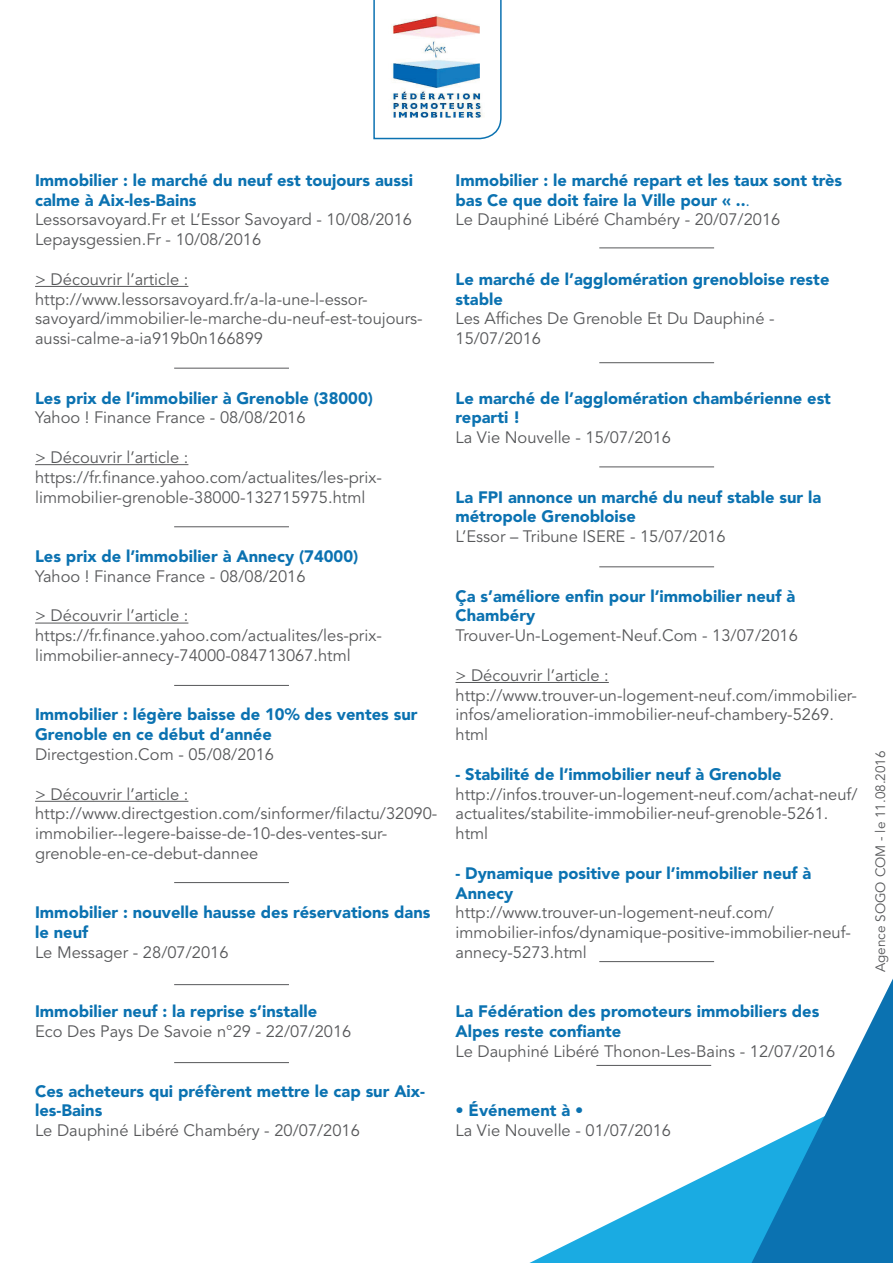
<style>
.page{position:relative;width:893px;height:1263px;background:#fff}
.page>*{position:absolute;margin:0;border:0;box-sizing:border-box;transform-origin:0 0}
.t1{font:16.5px/19.8px "Avenir LT Std";color:#57585a}
.t2{font:900 16.5px/19.8px "Avenir LT Std";color:#0b72b1}
.t3{font:13.5px "Avenir LT Std";color:#57585a}
.s1{font-weight:400}
.s2{font-weight:400;color:#57585a}
</style>
<div class="page">
<svg style="left:529px;top:1153px;width:222px;height:110px"></svg>
<svg style="left:751px;top:978px;width:142px;height:285px"></svg>
<hr style="left:35px;top:286px;width:153px;height:1px;background:#57585a">
<hr style="left:35px;top:464px;width:153px;height:1px;background:#57585a">
<hr style="left:35px;top:623px;width:153px;height:1px;background:#57585a">
<hr style="left:35px;top:801px;width:153px;height:1px;background:#57585a">
<hr style="left:455px;top:682px;width:154px;height:1px;background:#57585a">
<svg style="left:373px;top:0;width:129px;height:140px"></svg>
<img style="left:386px;top:10px;width:101px;height:114px">
<hr style="left:174px;top:368px;width:115px;height:1px;background:#57585a">
<hr style="left:174px;top:526px;width:115px;height:1px;background:#57585a">
<hr style="left:174px;top:685px;width:115px;height:1px;background:#57585a">
<hr style="left:174px;top:882px;width:115px;height:1px;background:#57585a">
<hr style="left:174px;top:984px;width:115px;height:1px;background:#57585a">
<hr style="left:174px;top:1062px;width:115px;height:1px;background:#57585a">
<hr style="left:599px;top:248px;width:115px;height:1px;background:#57585a">
<hr style="left:599px;top:362px;width:115px;height:1px;background:#57585a">
<hr style="left:599px;top:467px;width:115px;height:1px;background:#57585a">
<hr style="left:599px;top:567px;width:115px;height:1px;background:#57585a">
<hr style="left:599px;top:961px;width:115px;height:1px;background:#57585a">
<hr style="left:596px;top:1065px;width:115px;height:1px;background:#57585a">
<p class="t2" style="left:35px;top:170px;width:379px">Immobilier : le marché du neuf est toujours aussi calme à Aix-les-Bains</p>
<p class="t1" style="left:35px;top:210px;width:379px">Lessorsavoyard.Fr et L’Essor Savoyard - 10/08/2016<br>Lepaysgessien.Fr - 10/08/2016</p>
<p class="t1" style="left:35px;top:270px;width:389px">&gt; Découvrir l’article : http://www.lessorsavoyard.fr/a-la-une-l-essor&shy;savoyard/immobilier-le-marche-du-neuf-est-toujours&shy;aussi-calme-a-ia919b0n166899</p>
<p class="t2" style="left:35px;top:388px;width:339px">Les prix de l’immobilier à Grenoble (38000)</p>
<p class="t1" style="left:35px;top:408px;width:272px">Yahoo ! Finance France - 08/08/2016</p>
<p class="t1" style="left:35px;top:448px;width:348px">&gt; Découvrir l’article : https://fr.finance.yahoo.com/actualites/les-prix&shy;limmobilier-grenoble-38000-132715975.html</p>
<p class="t2" style="left:35px;top:546px;width:325px">Les prix de l’immobilier à Annecy (74000)</p>
<p class="t1" style="left:35px;top:567px;width:272px">Yahoo ! Finance France - 08/08/2016</p>
<p class="t1" style="left:35px;top:606px;width:348px">&gt; Découvrir l’article : https://fr.finance.yahoo.com/actualites/les-prix&shy;limmobilier-annecy-74000-084713067.html</p>
<p class="t2" style="left:35px;top:705px;width:384px">Immobilier : légère baisse de 10% des ventes sur<br>Grenoble en ce début d’année</p>
<p class="t1" style="left:35px;top:745px;width:240px">Directgestion.Com - 05/08/2016</p>
<p class="t1" style="left:35px;top:784px;width:404px">&gt; Découvrir l’article : http://www.directgestion.com/sinformer/filactu/32090- immobilier--legere-baisse-de-10-des-ventes-sur&shy;grenoble-en-ce-debut-dannee</p>
<p class="t2" style="left:35px;top:903px;width:397px">Immobilier : nouvelle hausse des réservations dans le neuf</p>
<p class="t1" style="left:35px;top:943px;width:195px">Le Messager - 28/07/2016</p>
<p class="t2" style="left:35px;top:1002px;width:284px">Immobilier neuf : la reprise s’installe</p>
<p class="t1" style="left:35px;top:1022px;width:318px">Eco Des Pays De Savoie n°29 - 22/07/2016</p>
<p class="t2" style="left:35px;top:1081px;width:391px">Ces acheteurs qui préfèrent mettre le cap sur Aix&shy;les-Bains</p>
<p class="t1" style="left:35px;top:1121px;width:326px">Le Dauphiné Libéré Chambéry - 20/07/2016</p>
<p class="t2" style="left:455px;top:170px;width:388px">Immobilier : le marché repart et les taux sont très bas Ce que doit faire la Ville pour « ..<span class="s1">.<br></span><span class="s2">Le Dauphiné Libéré Chambéry - 20/07/2016</span></p>
<p class="t2" style="left:455px;top:269px;width:375px">Le marché de l’agglomération grenobloise reste stable</p>
<p class="t1" style="left:455px;top:309px;width:321px">Les Affiches De Grenoble Et Du Dauphiné -<br>15/07/2016</p>
<p class="t2" style="left:455px;top:388px;width:377px">Le marché de l’agglomération chambérienne est reparti !</p>
<p class="t1" style="left:455px;top:428px;width:217px">La Vie Nouvelle - 15/07/2016</p>
<p class="t2" style="left:455px;top:487px;width:367px">La FPI annonce un marché du neuf stable sur la métropole Grenobloise</p>
<p class="t1" style="left:455px;top:527px;width:272px">L’Essor – Tribune ISERE - 15/07/2016</p>
<p class="t2" style="left:455px;top:586px;width:341px">Ça s’améliore enfin pour l’immobilier neuf à<br>Chambéry</p>
<p class="t1" style="left:455px;top:626px;width:344px">Trouver-Un-Logement-Neuf.Com - 13/07/2016</p>
<p class="t1" style="left:455px;top:666px;width:403px">&gt; Découvrir l’article : http://www.trouver-un-logement-neuf.com/immobilier&shy;infos/amelioration-immobilier-neuf-chambery-5269. html</p>
<p class="t2" style="left:455px;top:764px;width:328px">- Stabilité de l’immobilier neuf à Grenoble</p>
<p class="t1" style="left:455px;top:784px;width:404px">http://infos.trouver-un-logement-neuf.com/achat-neuf/ actualites/stabilite-immobilier-neuf-grenoble-5261. html</p>
<p class="t2" style="left:455px;top:863px;width:357px">- Dynamique positive pour l’immobilier neuf à<br>Annecy</p>
<p class="t1" style="left:455px;top:903px;width:397px">http://www.trouver-un-logement-neuf.com/ immobilier-infos/dynamique-positive-immobilier-neuf&shy;annecy-5273.html</p>
<p class="t2" style="left:455px;top:1002px;width:365px">La Fédération des promoteurs immobiliers des<br>Alpes reste confiante</p>
<p class="t1" style="left:455px;top:1042px;width:381px">Le Dauphiné Libéré Thonon-Les-Bains - 12/07/2016</p>
<p class="t2" style="left:455px;top:1101px;width:130px">• Événement à •</p>
<p class="t1" style="left:455px;top:1121px;width:217px">La Vie Nouvelle - 01/07/2016</p>
<p class="t3" style="left:873px;top:972px;width:223px;rotate:-90deg">Agence SOGO COM - le 11.08.2016</p>
</div>
